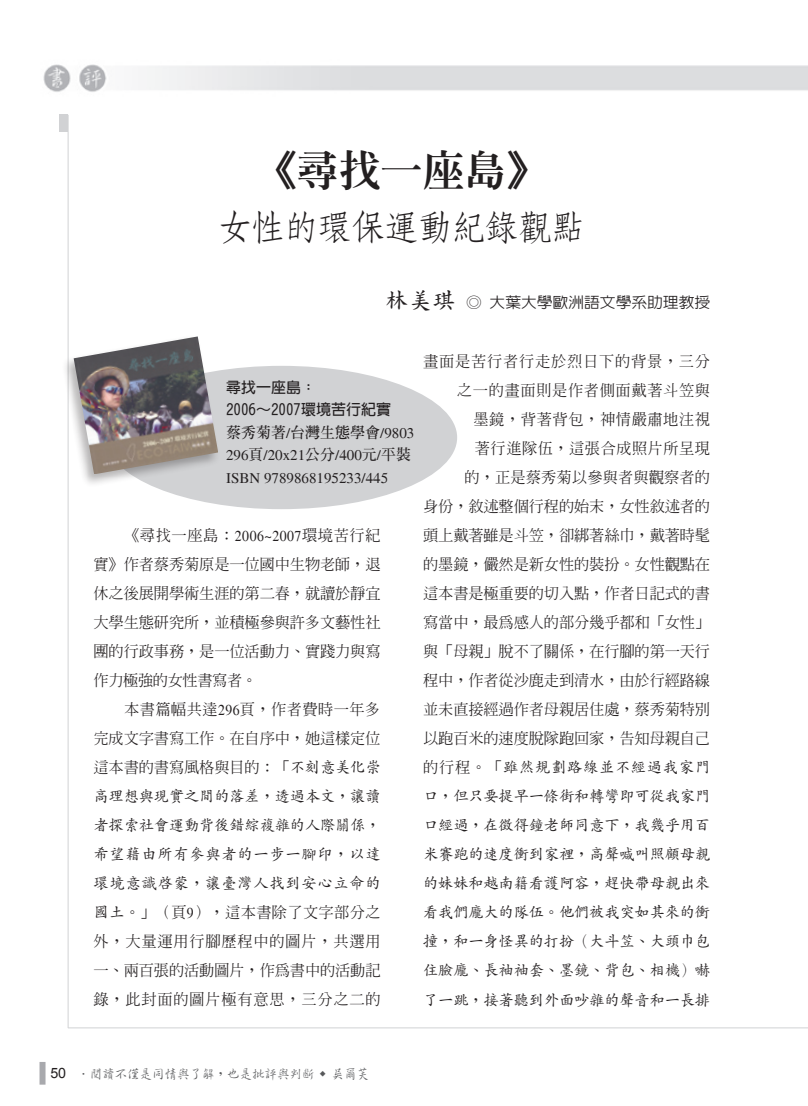
<style>
.page{position:relative;width:808px;height:1106px;background:#fff}
.page>*{position:absolute;margin:0;border:0;box-sizing:border-box;transform-origin:0 0}
._01-標題{font:800 42px "AR Ming B5";color:#231f20}
._02-標題仿宋{font:500 36px "AR Fang Song B5";letter-spacing:-.075em;color:#231f20}
._04-內文{font:500 15.3px/29.1px "AR Ming B5";letter-spacing:-.015em;color:#231f20;text-align:justify}
._10-書名下{font:15px "Times";color:#231f20}
._09-備註-書名{font:700 15px "AR New Hei B5";color:#231f20}
._01-標題-2{font:500 15px "AR New Hei B5";color:#231f20;scale:1.05 1}
._10-書名下-2{font:700 15px "AR Ming B5";color:#231f20}
.t1{font:14.25px "Arial";color:#231f20}
.名人語錄{font:500 13.5px "AR Xing Shu B5";letter-spacing:-.075em;color:#57585a}
.s1{font-family:"AR Kai B5";font-weight:700;font-size:22.5px}
.s2{font-family:"Times";font-weight:400}
.s3{font-family:"AR Ming B5";font-weight:700}
.s4{font-family:"AR Kai B5"}
</style>
<div class="page">
<div style="left:40px;top:1061px;width:6px;height:23px;background:#a8a9ad"></div>
<hr style="left:68px;top:1027px;width:740px;height:1px;background:#d1d2d4">
<hr style="left:68px;top:115px;width:1px;height:912px;background:#d1d2d4">
<div style="left:60px;top:115px;width:8px;height:17px;background:#d1d2d4"></div>
<img style="left:43px;top:64px;width:765px;height:28px">
<div style="left:106px;top:366px;width:351px;height:143px;background:#d1d2d4;border-radius:50%"></div>
<div style="left:60px;top:333px;width:167px;height:161px;background:#231f20;opacity:.33"></div>
<img style="left:74px;top:336px;width:144px;height:138px">
<p class="_01-標題" style="left:255px;top:149px;width:295px">《尋找一座島》</p>
<p class="_02-標題仿宋" style="left:217px;top:209px;width:371px">女性的環保運動紀錄觀點</p>
<p class="_01-標題-2" style="left:386px;top:295px;width:310px"><span class="s1">林美琪</span> ◎ 大葉大學歐洲語文學系助理教授</p>
<p class="_09-備註-書名" style="left:226px;top:380px;width:91px">尋找一座島：</p>
<p class="_09-備註-書名" style="left:226px;top:402px;width:166px">2006～2007環境苦行紀實</p>
<p class="_10-書名下-2" style="left:226px;top:424px;width:190px">蔡秀菊著<span class="s2">/</span>台灣生態學會<span class="s2">/9803</span></p>
<p class="_10-書名下" style="left:226px;top:447px;width:187px">296<span class="s3">頁</span>/20x21<span class="s3">公分</span>/400<span class="s3">元</span>/<span class="s3">平裝</span></p>
<p class="_10-書名下" style="left:226px;top:469px;width:164px">ISBN 9789868195233/445</p>
<p class="_04-內文" style="left:94px;top:521px;width:289px;text-indent:31px">《尋找一座島：<span class="s2">2006~2007</span>環境苦行紀實》作者蔡秀菊原是一位國中生物老師，退休之後展開學術生涯的第二春，就讀於靜宜大學生態研究所，並積極參與許多文藝性社團的行政事務，是一位活動力、實踐力與寫作力極強的女性書寫者。</p>
<p class="_04-內文" style="left:94px;top:695px;width:289px;text-indent:31px">本書篇幅共達<span class="s2">296</span>頁，作者費時一年多完成文字書寫工作。在自序中，她這樣定位這本書的書寫風格與目的：<span class="s4">「不刻意美化崇高理想與現實之間的落差，透過本文，讓讀者探索社會運動背後錯綜複雜的人際關係，希望藉由所有參與者的一步一腳印，以達環境意識啟蒙，讓臺灣人找到安心立命的國土。</span>」（頁<span class="s2">9</span>），這本書除了文字部分之外，大量運用行腳歷程中的圖片，共選用一、兩百張的活動圖片，作為書中的活動記錄，此封面的圖片極有意思，三分之二的</p>
<p class="_04-內文" style="left:423px;top:346px;width:289px;text-align:right">畫面是苦行者行走於烈日下的背景，三分之一的畫面則是作者側面戴著斗笠與<br>墨鏡，背著背包，神情嚴肅地注視<br>著行進隊伍，這張合成照片所呈現<br>的，正是蔡秀菊以參與者與觀察者的<br>身份，敘述整個行程的始末，女性敘述者的頭上戴著雖是斗笠，卻綁著絲巾，戴著時髦的墨鏡，儼然是新女性的裝扮。女性觀點在這本書是極重要的切入點，作者日記式的書寫當中，最為感人的部分幾乎都和「女性」與「母親」脫不了關係，在行腳的第一天行程中，作者從沙鹿走到清水，由於行經路線並未直接經過作者母親居住處，蔡秀菊特別以跑百米的速度脫隊跑回家，告知母親自己的行程。「<span class="s4">雖然規劃路線並不經過我家門口，但只要提早一條街和轉彎即可從我家門口經過，在徵得鐘老師同意下，我幾乎用百米賽跑的速度衝到家裡，高聲喊叫照顧母親的妹妹和越南籍看護阿容，趕快帶母親出來看我們龐大的隊伍。他們被我突如其來的衝撞，和一身怪異的打扮（大斗笠、大頭巾包住臉龐、長袖袖套、墨鏡、背包、相機）嚇了一跳，接著聽到外面吵雜的聲音和一長排</span></p>
<p class="t1" style="left:50px;top:1063px;width:17px">50</p>
<p class="名人語錄" style="left:77px;top:1067px;width:294px">．閱讀不僅是同情與了解，也是批評與判斷 <sup>◆</sup> 吳爾芙</p>
</div>
